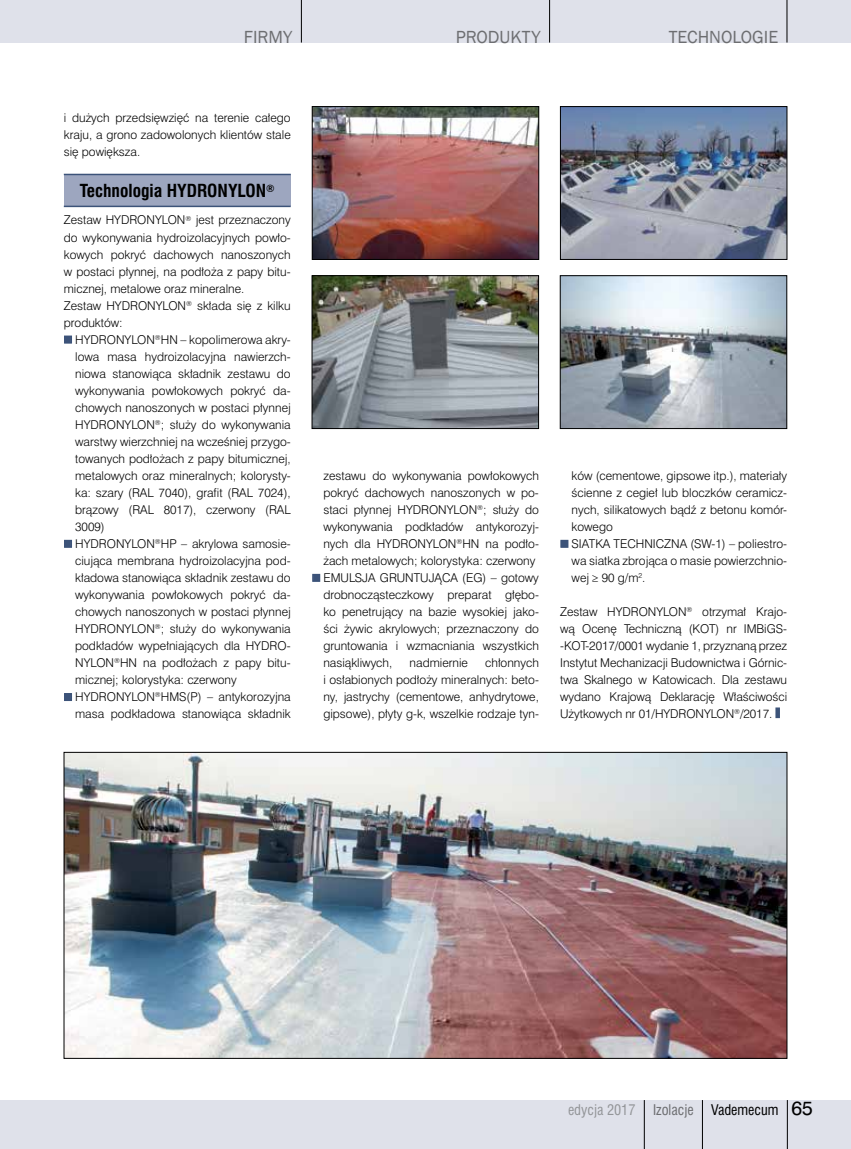
<style>
.page{position:relative;width:851px;height:1149px;background:#fff}
.page>*{position:absolute;margin:0;border:0;box-sizing:border-box;transform-origin:0 0}
.t1{font:18px "Franklin Gothic";color:#6d6e71}
.t2{font:700 16.5px "Swis 721 Cn PL";color:#000}
.t3{font:13.5px "Swis 721 Cn PL";color:#000}
.t4{font:13.5px "Swis 721 Cn PL";color:#939598}
.t5{font:13.5px "Swis 721 Cn PL";color:#6d6e71}
.t6{font:11.25px/17px "Swis 721 Lt PL";color:#000;text-align:justify}
.s1{color:#3c5379}
.s2{font-family:"Swis 721 PL";font-size:18px}
</style>
<div class="page">
<div style="left:0;top:0;width:850px;height:43px;background:#dfe1ea"></div>
<hr style="left:301px;top:0;width:1px;height:43px;background:#000">
<hr style="left:549px;top:0;width:1px;height:43px;background:#000">
<hr style="left:786px;top:0;width:1px;height:43px;background:#000">
<div style="left:0;top:1099px;width:850px;height:49px;background:#dfe1ea"></div>
<hr style="left:787px;top:1099px;width:1px;height:49px;background:#000">
<hr style="left:644px;top:1099px;width:1px;height:49px;background:#000">
<hr style="left:702px;top:1099px;width:1px;height:49px;background:#000">
<div style="left:64px;top:174px;width:227px;height:32px;background:#9da6bf"></div>
<hr style="left:64px;top:174px;width:227px;height:1px;background:#3c5379">
<hr style="left:64px;top:205px;width:227px;height:2px;background:#3c5379">
<div style="left:64px;top:335px;width:8px;height:8px;border:2px solid #3c5379"></div>
<div style="left:64px;top:539px;width:8px;height:8px;border:2px solid #3c5379"></div>
<div style="left:64px;top:692px;width:8px;height:8px;border:2px solid #3c5379"></div>
<div style="left:312px;top:573px;width:8px;height:8px;border:2px solid #3c5379"></div>
<div style="left:560px;top:539px;width:8px;height:8px;border:2px solid #3c5379"></div>
<svg style="left:775px;top:707px;width:4px;height:11px"></svg>
<img style="left:66px;top:754px;width:719px;height:302px">
<img style="left:314px;top:108px;width:223px;height:149px">
<div style="left:312px;top:106px;width:227px;height:153px;border:1px solid #000"></div>
<img style="left:314px;top:277px;width:222px;height:149px">
<div style="left:312px;top:275px;width:226px;height:153px;border:1px solid #000"></div>
<img style="left:562px;top:108px;width:223px;height:149px">
<div style="left:560px;top:106px;width:227px;height:153px;border:1px solid #000"></div>
<img style="left:562px;top:277px;width:222px;height:149px">
<div style="left:560px;top:275px;width:226px;height:153px;border:1px solid #000"></div>
<h1 class="t1" style="left:244px;top:25px;width:50px">FIRMY</h1>
<h1 class="t1" style="left:455px;top:25px;width:86px">PRODUKTY</h1>
<h1 class="t1" style="left:668px;top:25px;width:111px">TECHNOLOGIE</h1>
<p class="t6" style="left:64px;top:109px;width:228px">i dużych przedsięwzięć na terenie całego kraju, a grono zadowolonych klientów stale się powiększa.</p>
<h2 class="t2" style="left:80px;top:180px;width:196px">Technologia HYDRONYLON<sup>®</sup></h2>
<p class="t6" style="left:64px;top:211px;width:228px;text-align:left">Zestaw HYDRONYLON<sup>®</sup> jest przeznaczony do wykonywania hydroizolacyjnych powło&shy;kowych pokryć dachowych nanoszonych w postaci płynnej, na podłoża z papy bitu&shy;micznej, metalowe oraz mineralne.<br>Zestaw HYDRONYLON<sup>®</sup> składa się z kilku produktów:</p>
<p class="t6" style="left:75px;top:330px;width:217px;text-indent:-11px"><span class="s1">■</span> HYDRONYLON<sup>®</sup>HN – kopolimerowa akry&shy;lowa masa hydroizolacyjna nawierzch&shy;niowa stanowiąca składnik zestawu do wykonywania powłokowych pokryć da&shy;chowych nanoszonych w postaci płynnej HYDRONYLON<sup>®</sup>; służy do wykonywania warstwy wierzchniej na wcześniej przygo&shy;towanych podłożach z papy bitumicznej, metalowych oraz mineralnych; kolorysty&shy;ka: szary (RAL 7040), grafit (RAL 7024), brązowy (RAL 8017), czerwony (RAL 3009)</p>
<p class="t6" style="left:75px;top:535px;width:217px;text-indent:-11px"><span class="s1">■</span> HYDRONYLON<sup>®</sup>HP – akrylowa samosie&shy;ciująca membrana hydroizolacyjna pod&shy;kładowa stanowiąca składnik zestawu do wykonywania powłokowych pokryć da&shy;chowych nanoszonych w postaci płynnej HYDRONYLON<sup>®</sup>; służy do wykonywania podkładów wypełniających dla HYDRO-NYLON<sup>®</sup>HN na podłożach z papy bitu&shy;micznej; kolorystyka: czerwony</p>
<p class="t6" style="left:64px;top:688px;width:228px;text-align:right"><span class="s1">■</span> HYDRONYLON<sup>®</sup>HMS(P) – antykorozyjna masa podkładowa stanowiąca składnik</p>
<p class="t6" style="left:323px;top:467px;width:217px">zestawu do wykonywania powłokowych pokryć dachowych nanoszonych w po&shy;staci płynnej HYDRONYLON<sup>®</sup>; służy do wykonywania podkładów antykorozyj&shy;nych dla HYDRONYLON<sup>®</sup>HN na podło&shy;żach metalowych; kolorystyka: czerwony</p>
<p class="t6" style="left:323px;top:569px;width:217px;text-indent:-11px"><span class="s1">■</span> EMULSJA GRUNTUJĄCA (EG) – gotowy drobnocząsteczkowy preparat głębo&shy;ko penetrujący na bazie wysokiej jako&shy;ści żywic akrylowych; przeznaczony do gruntowania i wzmacniania wszystkich nasiąkliwych,</p>
<p class="t6" style="left:323px;top:654px;width:217px;text-indent:162px">chłonnych i osłabionych podłoży mineralnych: beto&shy;ny, jastrychy (cementowe, anhydrytowe, gipsowe), płyty g-k, wszelkie rodzaje tyn-</p>
<p class="t6" style="left:409px;top:654px;width:60px">nadmiernie</p>
<p class="t6" style="left:571px;top:467px;width:217px">ków (cementowe, gipsowe itp.), materiały ścienne z cegieł lub bloczków ceramicz&shy;nych, silikatowych bądź z betonu komór&shy;kowego</p>
<p class="t6" style="left:571px;top:535px;width:217px;text-indent:-11px"><span class="s1">■</span> SIATKA TECHNICZNA (SW-1) – poliestro&shy;wa siatka zbrojąca o masie powierzchnio&shy;wej ≥ 90 g/m<sup>2</sup>.</p>
<p class="t6" style="left:560px;top:603px;width:228px">Zestaw HYDRONYLON<sup>®</sup> otrzymał Krajo&shy;wą Ocenę Techniczną (KOT) nr IMBiGS--KOT-2017/0001 wydanie 1, przyznaną przez Instytut Mechanizacji Budownictwa i Górnic&shy;twa Skalnego w Katowicach. Dla zestawu wydano Krajową Deklarację Właściwości Użytkowych nr 01/HYDRONYLON<sup>®</sup>/2017.</p>
<p class="t4" style="left:568px;top:1100px;width:69px">edycja 2017</p>
<p class="t5" style="left:653px;top:1100px;width:42px">Izolacje</p>
<p class="t3" style="left:711px;top:1100px;width:103px">Vademecum <span class="s2">65</span></p>
</div>
